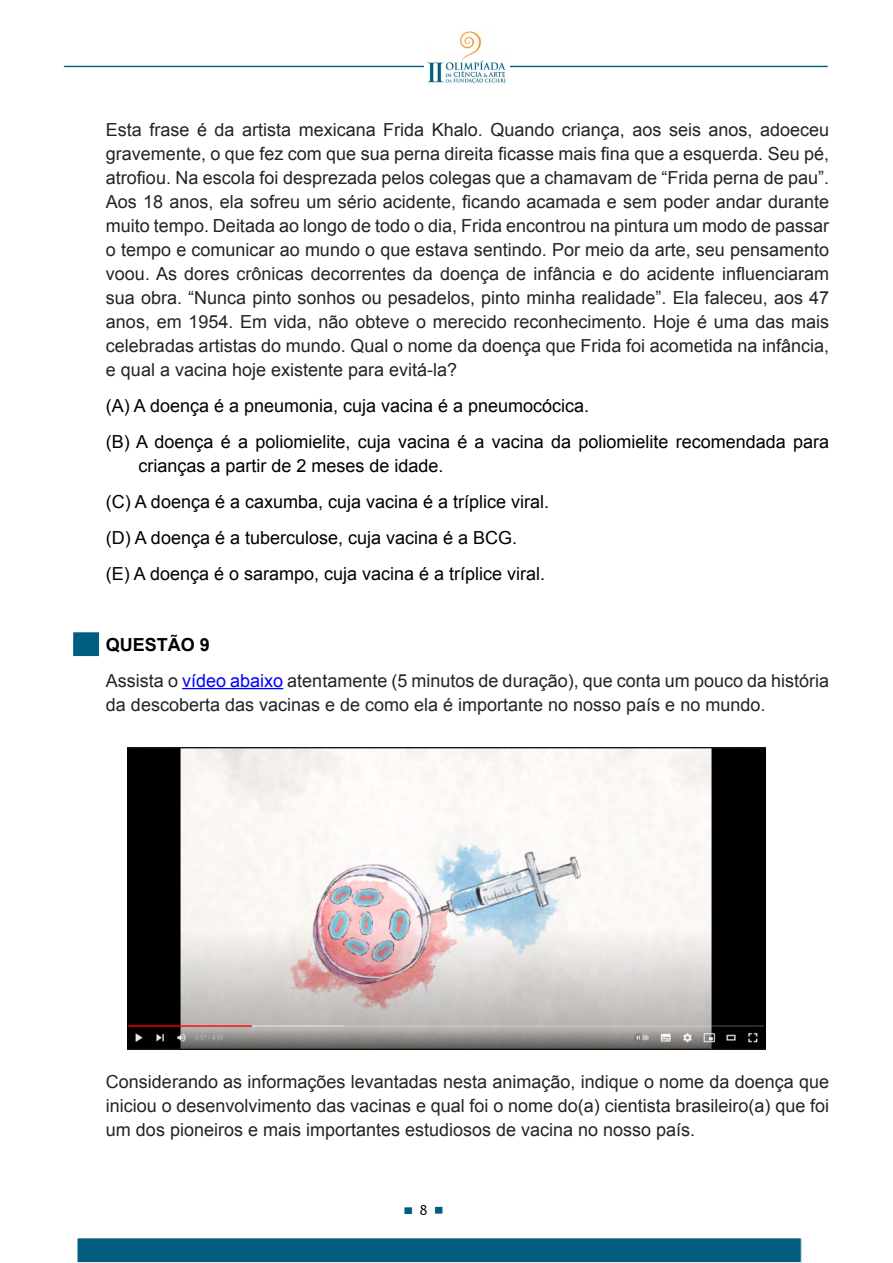
<style>
.page{position:relative;width:893px;height:1263px;background:#fff}
.page>*{position:absolute;margin:0;border:0;box-sizing:border-box;transform-origin:0 0}
.t1{font:18px/24px "Arial";color:#212529;text-align:justify}
.t2{font:18px/36px "Arial";color:#000}
.t3{font:15px "Candara";color:#000}
.s1{font-weight:700;color:#000}
.s2{color:#00f}
</style>
<div class="page">
<div style="left:404px;top:1207px;width:8px;height:7px;background:#015e80"></div>
<div style="left:404px;top:1206px;width:9px;height:9px;border:1px solid #fff"></div>
<div style="left:77px;top:1238px;width:724px;height:24px;background:#015e80"></div>
<div style="left:77px;top:1237px;width:725px;height:26px;border:1px solid #fff"></div>
<div style="left:435px;top:1206px;width:8px;height:8px;background:#015e80"></div>
<div style="left:434px;top:1206px;width:9px;height:8px;border:1px solid #fff"></div>
<div style="left:63px;top:65px;width:766px;height:3px;border:1px solid #fff"></div>
<img style="left:425px;top:31px;width:85px;height:53px">
<div style="left:73px;top:632px;width:27px;height:24px;background:#015e80"></div>
<div style="left:72px;top:631px;width:28px;height:26px;border:1px solid #fff"></div>
<hr style="left:182px;top:688px;width:101px;height:1px;background:#00f">
<img style="left:127px;top:747px;width:638px;height:302px">
<p class="t1" style="left:106px;top:118px;width:725px">Esta frase é da artista mexicana Frida Khalo. Quando criança, aos seis anos, adoeceu gravemente, o que fez com que sua perna direita ficasse mais fina que a esquerda. Seu pé, atrofiou. Na escola foi desprezada pelos colegas que a chamavam de “Frida perna de pau”.<br>Aos 18 anos, ela sofreu um sério acidente, ficando acamada e sem poder andar durante muito tempo. Deitada ao longo de todo o dia, Frida encontrou na pintura um modo de passar o tempo e comunicar ao mundo o que estava sentindo. Por meio da arte, seu pensamento voou. As dores crônicas decorrentes da doença de infância e do acidente influenciaram sua obra. “Nunca pinto sonhos ou pesadelos, pinto minha realidade”. Ela faleceu, aos 47 anos, em 1954. Em vida, não obteve o merecido reconhecimento. Hoje é uma das mais celebradas artistas do mundo. Qual o nome da doença que Frida foi acometida na infância, e qual a vacina hoje existente para evitá-la?</p>
<p class="t2" style="left:106px;top:388px;width:725px">(A) A doença é a pneumonia, cuja vacina é a pneumocócica.<br>(B) A doença é a poliomielite, cuja vacina é a vacina da poliomielite recomendada para</p>
<p class="t2" style="left:106px;top:448px;width:445px;text-indent:32px">crianças a partir de 2 meses de idade.<br>(C) A doença é a caxumba, cuja vacina é a tríplice viral. (D) A doença é a tuberculose, cuja vacina é a BCG.<br>(E) A doença é o sarampo, cuja vacina é a tríplice viral.</p>
<p class="t1" style="left:106px;top:626px;width:725px;line-height:36px"><span class="s1">QUESTÃO 9<br></span>Assista o <span class="s2">vídeo abaixo</span> atentamente (5 minutos de duração), que conta um pouco da história</p>
<p class="t1" style="left:106px;top:692px;width:661px">da descoberta das vacinas e de como ela é importante no nosso país e no mundo.</p>
<p class="t1" style="left:106px;top:1070px;width:725px">Considerando as informações levantadas nesta animação, indique o nome da doença que iniciou o desenvolvimento das vacinas e qual foi o nome do(a) cientista brasileiro(a) que foi um dos pioneiros e mais importantes estudiosos de vacina no nosso país.</p>
<p class="t3" style="left:420px;top:1200px;width:10px">8</p>
</div>
